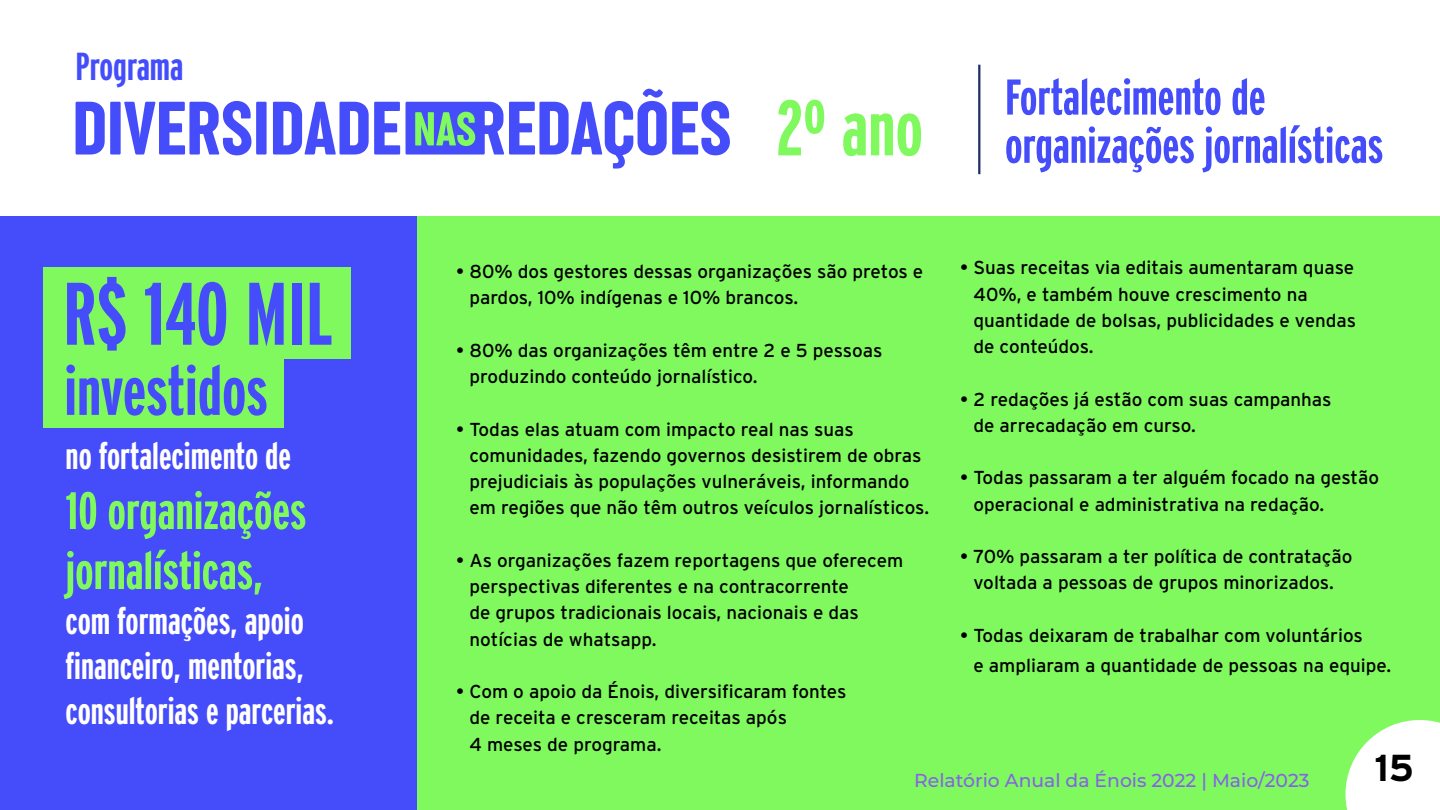
<style>
.page{position:relative;width:1440px;height:810px;background:#fff}
.page>*{position:absolute;margin:0;border:0;box-sizing:border-box;transform-origin:0 0}
.t1{font:700 88.5px "Interstate Compressed";color:#454dfa}
.t2{font:700 78.22px "Interstate Compressed";color:#80f95f}
.t3{font:700 69.38px "Interstate Compressed";letter-spacing:-.005em;color:#454dfa}
.t4{font:700 52.5px/60px "Interstate Compressed";color:#80f95f}
.t5{font:700 50.1px/48.2px "Interstate Compressed";color:#454dfa}
.t6{font:700 39px "Interstate Compressed";color:#444dfb}
.t7{font:700 37.5px/45px "Interstate Compressed";color:#fff}
.t8{font:700 37.5px "Interstate";color:#000}
.t9{font:18.75px/26.2px "Interstate";color:#000}
.t10{font:500 18.75px "Montserrat";color:#8364e3}
</style>
<div class="page">
<svg style="left:76px;top:101px;width:191px;height:54px"></svg>
<svg style="left:273px;top:102px;width:127px;height:53px"></svg>
<svg style="left:406px;top:89px;width:324px;height:80px"></svg>
<div style="left:0;top:216px;width:426px;height:594px;background:#454dfa"></div>
<div style="left:43px;top:267px;width:307px;height:91px;background:#80f95f"></div>
<div style="left:43px;top:355px;width:241px;height:73px;background:#80f95f"></div>
<div style="left:417px;top:216px;width:1023px;height:594px;background:#80f95f"></div>
<svg style="left:1346px;top:720px;width:94px;height:90px;background:#ecfee8"></svg>
<hr style="left:978px;top:65px;width:2px;height:109px;background:#1c2e66">
<h3 class="t6" style="left:76px;top:45px;width:109px">Programa</h3>
<h1 class="t1" style="left:63px;top:265px;width:271px">R$ 140 MIL</h1>
<h3 class="t3" style="left:64px;top:352px;width:205px">investidos</h3>
<h3 class="t7" style="left:66px;top:433px;width:227px">no fortalecimento de</h3>
<h3 class="t4" style="left:66px;top:480px;width:242px">10 organizações jornalísticas,</h3>
<h3 class="t7" style="left:66px;top:598px;width:270px">com formações, apoio financeiro, mentorias, consultorias e parcerias.</h3>
<h2 class="t2" style="left:776px;top:85px;width:148px">2º ano</h2>
<h3 class="t5" style="left:1005px;top:73px;width:380px">Fortalecimento de organizações jornalísticas</h3>
<p class="t9" style="left:974px;top:255px;width:384px;text-indent:-14px">• Suas receitas via editais aumentaram quase 40%, e também houve crescimento na quantidade de bolsas, publicidades e vendas de conteúdos.</p>
<p class="t9" style="left:974px;top:386px;width:360px;text-indent:-14px">• 2 redações já estão com suas campanhas de arrecadação em curso.</p>
<p class="t9" style="left:974px;top:465px;width:407px;text-indent:-14px">• Todas passaram a ter alguém focado na gestão operacional e administrativa na redação.</p>
<p class="t9" style="left:960px;top:543px;width:394px;text-align:center">• 70% passaram a ter política de contratação voltada a pessoas de grupos minorizados.</p>
<p class="t9" style="left:974px;top:620px;width:419px;line-height:30px;text-indent:-14px">• Todas deixaram de trabalhar com voluntários<br>e ampliaram a quantidade de pessoas na equipe.</p>
<p class="t9" style="left:470px;top:258px;width:455px;text-indent:-14px">• 80% dos gestores dessas organizações são pretos e pardos, 10% indígenas e 10% brancos.</p>
<p class="t9" style="left:470px;top:337px;width:414px;text-indent:-14px">• 80% das organizações têm entre 2 e 5 pessoas produzindo conteúdo jornalístico.</p>
<p class="t9" style="left:470px;top:416px;width:461px;text-indent:-14px">• Todas elas atuam com impacto real nas suas comunidades, fazendo governos desistirem de obras prejudiciais às populações vulneráveis, informando em regiões que não têm outros veículos jornalísticos.</p>
<p class="t9" style="left:470px;top:547px;width:435px;text-indent:-14px">• As organizações fazem reportagens que oferecem perspectivas diferentes e na contracorrente<br>de grupos tradicionais locais, nacionais e das notícias de whatsapp.</p>
<p class="t9" style="left:470px;top:678px;width:379px;text-indent:-14px">• Com o apoio da Énois, diversificaram fontes de receita e cresceram receitas após<br>4 meses de programa.</p>
<p class="t10" style="left:914px;top:767px;width:397px">Relatório Anual da Énois 2022 | Maio/2023</p>
<h3 class="t8" style="left:1375px;top:747px;width:41px">15</h3>
</div>
